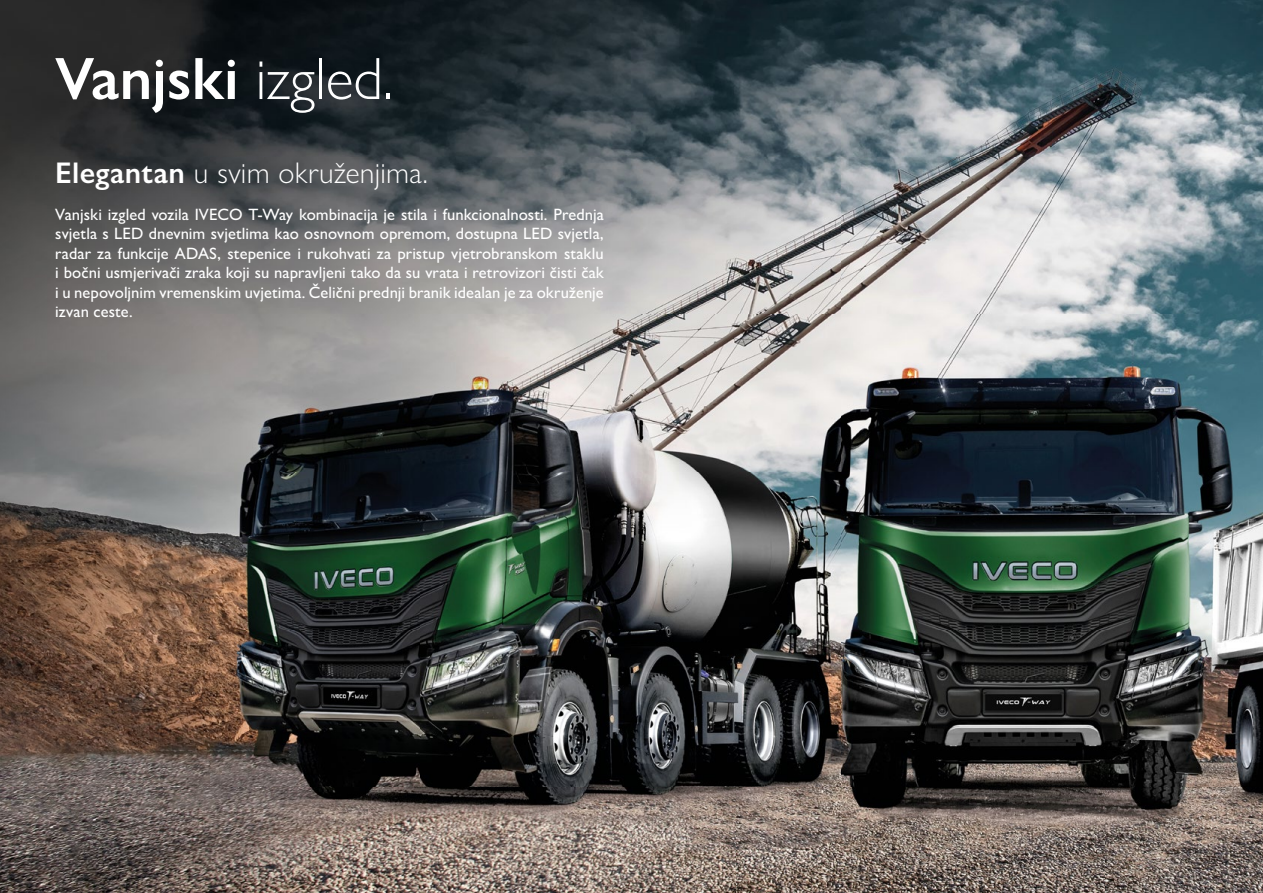
<style>
.page{position:relative;width:1263px;height:893px;background:#fff}
.page>*{position:absolute;margin:0;border:0;box-sizing:border-box;transform-origin:0 0}
.t1{font:600 60px "Gill Sans Nova";color:#fff}
.t2{font:300 30px "Gill Sans Nova";letter-spacing:.01em;color:#fff}
.t3{font:500 16.5px/19.5px "Gill Sans Nova";letter-spacing:.005em;color:#fff;text-align:justify}
.s1{font-weight:300}
.s2{font-weight:600}
</style>
<div class="page">
<img style="left:0;top:0;width:1263px;height:893px">
<h1 class="t1" style="left:55px;top:46px;width:339px">Vanjski <span class="s1">izgled.</span></h1>
<h2 class="t2" style="left:55px;top:162px;width:374px"><span class="s2">Elegantan</span> u svim okruženjima.</h2>
<p class="t3" style="left:55px;top:204px;width:550px">Vanjski izgled vozila IVECO T-Way kombinacija je stila i funkcionalnosti. Prednja svjetla s LED dnevnim svjetlima kao osnovnom opremom, dostupna LED svjetla, radar za funkcije ADAS, stepenice i rukohvati za pristup vjetrobranskom staklu i bočni usmjerivači zraka koji su napravljeni tako da su vrata i retrovizori čisti čak i u nepovoljnim vremenskim uvjetima. Čelični prednji branik idealan je za okruženje izvan ceste.</p>
</div>
